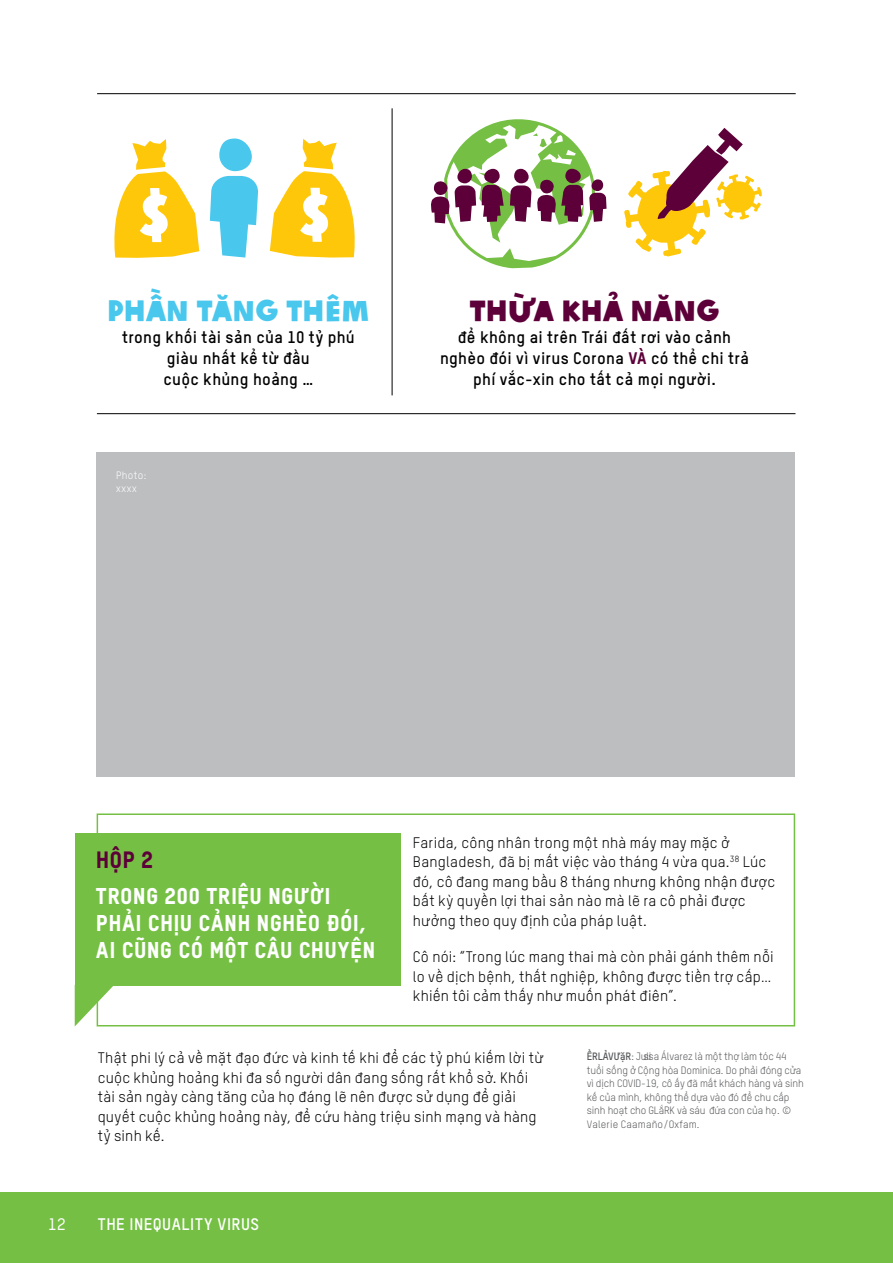
<style>
.page{position:relative;width:893px;height:1263px;background:#fff}
.page>*{position:absolute;margin:0;border:0;box-sizing:border-box;transform-origin:0 0}
.t1{font:28.5px "Oxfam Global Headline";letter-spacing:-.005em;color:#49c7ed}
.t2{font:28.5px "Oxfam Global Headline";letter-spacing:-.005em;color:#5d0039}
.t3{font:23.25px "Oxfam TSTARPRO Headline";color:#5d0039}
.t4{font:22.5px/27px "Oxfam TSTARPRO Headline";letter-spacing:.015em;color:#fff}
.t5{font:700 16.5px/21px "Oxfam TSTARPRO";letter-spacing:.015em;color:#000;text-align:center}
.t6{font:700 16.5px "Oxfam TSTARPRO";letter-spacing:.03em;color:#fff}
.t7{font:500 16.5px "Oxfam TSTARPRO";color:#fff}
.t8{font:15px/19.5px "Oxfam TSTARPRO";letter-spacing:.015em;color:#000}
.t9{font:10.5px/13.5px "Oxfam TSTARPRO";letter-spacing:-.01em;color:#58595b}
.t10{font:10.5px "Oxfam TSTARPRO";letter-spacing:.015em;color:#58595b}
.t11{font:10.5px/13.5px "Oxfam TSTARPRO";letter-spacing:.035em;color:#fff}
.s1{font-family:"Oxfam TSTARPRO Headline";font-weight:400;color:#5d0039}
.s2{font-weight:700}
</style>
<div class="page">
<div style="left:0;top:1192px;width:893px;height:71px;background:#75c044"></div>
<div style="left:97px;top:813px;width:698px;height:213px;border:2px solid #75c044"></div>
<div style="left:75px;top:833px;width:326px;height:152px;background:#75c044"></div>
<svg style="left:75px;top:985px;width:39px;height:41px"></svg>
<div style="left:97px;top:452px;width:698px;height:325px;background:#bcbec0"></div>
<hr style="left:97px;top:93px;width:699px;height:1px;background:#000">
<hr style="left:97px;top:413px;width:698px;height:1px;background:#000">
<svg style="left:210px;top:139px;width:48px;height:119px"></svg>
<svg style="left:114px;top:139px;width:85px;height:119px"></svg>
<svg style="left:270px;top:139px;width:85px;height:119px"></svg>
<svg style="left:431px;top:119px;width:176px;height:150px"></svg>
<svg style="left:624px;top:128px;width:138px;height:128px"></svg>
<hr style="left:392px;top:108px;width:1px;height:287px;background:#000">
<h1 class="t1" style="left:107px;top:286px;width:264px">PHẦN TĂNG THÊM</h1>
<p class="t5" style="left:122px;top:325px;width:234px">trong khối tài sản của 10 tỷ phú giàu nhất kể từ đầu<br>cuộc khủng hoảng …</p>
<p class="t11" style="left:116px;top:468px;width:32px">Photo: xxxx</p>
<h1 class="t2" style="left:469px;top:286px;width:252px">THỪA KHẢ NĂNG</h1>
<p class="t5" style="left:440px;top:325px;width:310px">để không ai trên Trái đất rơi vào cảnh nghèo đói vì virus Corona <span class="s1">VÀ</span> có thể chi trả phí vắc-xin cho tất cả mọi người.</p>
<h2 class="t3" style="left:96px;top:842px;width:59px">HỘP 2</h2>
<h3 class="t4" style="left:96px;top:880px;width:281px">TRONG 200 TRIỆU NGƯỜI<br>PHẢI CHỊU CẢNH NGHÈO ĐÓI,<br>AI CŨNG CÓ MỘT CÂU CHUYỆN</h3>
<p class="t8" style="left:413px;top:831px;width:364px">Farida, công nhân trong một nhà máy may mặc ở Bangladesh, đã bị mất việc vào tháng 4 vừa qua.<sup>38</sup> Lúc đó, cô đang mang bầu 8 tháng nhưng không nhận được bất kỳ quyền lợi thai sản nào mà lẽ ra cô phải được hưởng theo quy định của pháp luật.</p>
<p class="t8" style="left:413px;top:946px;width:362px">Cô nói: “Trong lúc mang thai mà còn phải gánh thêm nỗi lo về dịch bệnh, thất nghiệp, không được tiền trợ cấp… khiến tôi cảm thấy như muốn phát điên”.</p>
<p class="t8" style="left:98px;top:1047px;width:447px">Thật phi lý cả về mặt đạo đức và kinh tế khi để các tỷ phú kiếm lời từ cuộc khủng hoảng khi đa số người dân đang sống rất khổ sở. Khối tài sản ngày càng tăng của họ đáng lẽ nên được sử dụng để giải quyết cuộc khủng hoảng này, để cứu hàng triệu sinh mạng và hàng tỷ sinh kế.</p>
<p class="t7" style="left:48px;top:1212px;width:19px">12</p>
<p class="t6" style="left:98px;top:1212px;width:163px">THE INEQUALITY VIRUS</p>
<p class="t9" style="left:587px;top:1048px;width:219px"><span class="s2">Ề%RLẢXVƯặR</span>: Julissa Álvarez là một thợ làm tóc 44 tuổi sống ở Cộng hòa Dominica. Do phải đóng cửa vì dịch COVID-19, cô ấy đã mất khách hàng và sinh kế của mình, không thể dựa vào đó để chu cấp sinh hoạt cho GLắ^RK và sáu đứa con của họ. ©</p>
<p class="t10" style="left:587px;top:1116px;width:114px">Valerie Caamaño/Oxfam.</p>
</div>
